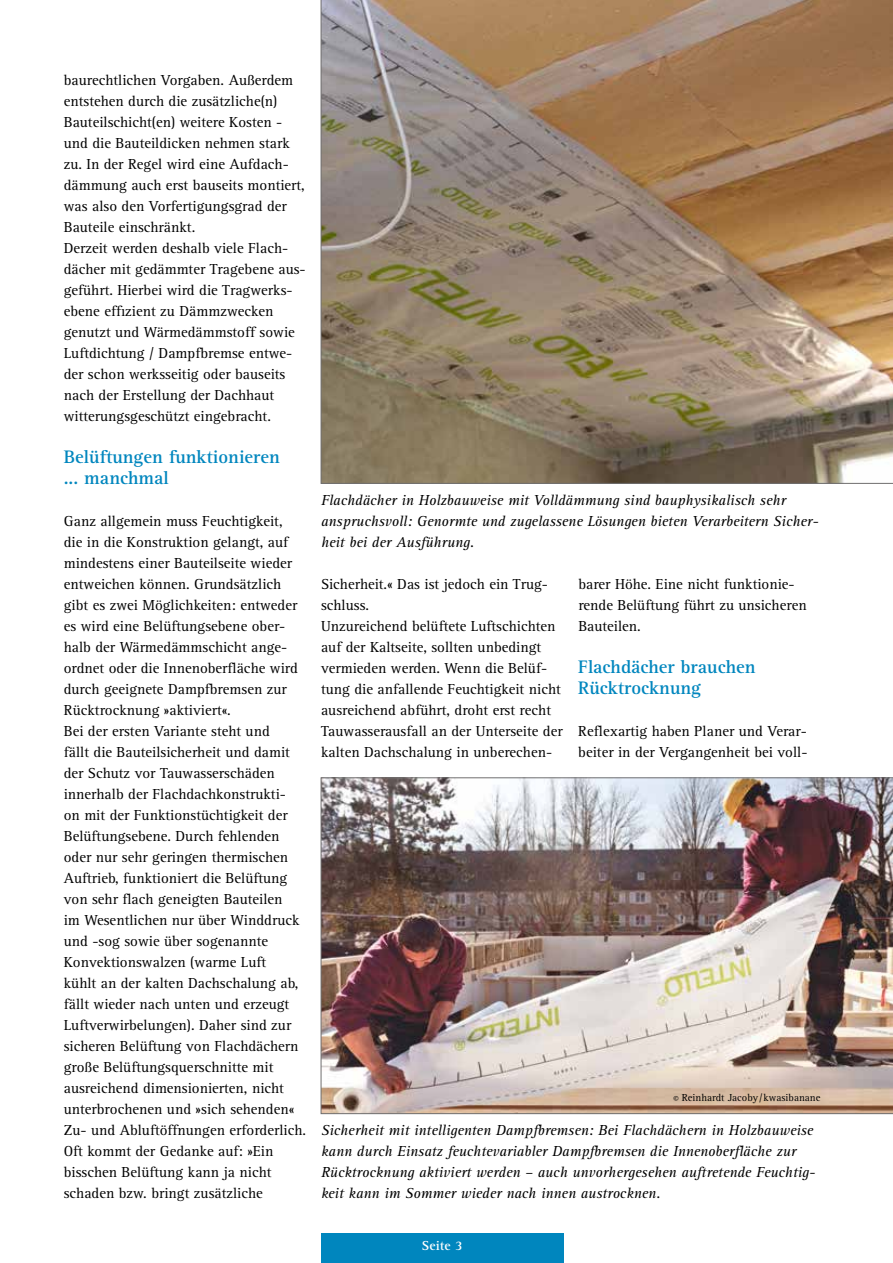
<style>
.page{position:relative;width:893px;height:1263px;background:#fff}
.page>*{position:absolute;margin:0;border:0;box-sizing:border-box;transform-origin:0 0}
.t1{font:700 18.75px/21px "Rotis Serif Pro";color:#0086be}
.t2{font:15px/21px "Rotis Serif Pro";color:#000}
.t3{font:italic 15px/21px "Rotis Serif Pro";color:#000}
.t4{font:700 13.5px "Rotis Serif Pro";letter-spacing:.01em;color:#fff}
.t5{font:10.5px "Rotis Serif Pro";color:#000}
</style>
<div class="page">
<div style="left:321px;top:1233px;width:242px;height:30px;background:#0086be"></div>
<img style="left:321px;top:0;width:572px;height:484px">
<img style="left:321px;top:778px;width:572px;height:336px">
<p class="t2" style="left:64px;top:69px;width:243px">baurechtlichen Vorgaben. Außerdem entstehen durch die zusätzliche(n)<br>Bauteilschicht(en) weitere Kosten - und die Bauteildicken nehmen stark zu. In der Regel wird eine Aufdach&shy;dämmung auch erst bauseits montiert, was also den Vorfertigungsgrad der Bauteile einschränkt.<br>Derzeit werden deshalb viele Flach&shy;dächer mit gedämmter Tragebene aus&shy;geführt. Hierbei wird die Tragwerks&shy;ebene effizient zu Dämmzwecken genutzt und Wärmedämmstoff sowie Luftdichtung / Dampfbremse entwe&shy;der schon werksseitig oder bauseits nach der Erstellung der Dachhaut witterungsgeschützt eingebracht.</p>
<p class="t1" style="left:64px;top:446px;width:218px">Belüftungen funktionieren ... manchmal</p>
<p class="t2" style="left:64px;top:510px;width:244px">Ganz allgemein muss Feuchtigkeit,<br>die in die Konstruktion gelangt, auf mindestens einer Bauteilseite wieder entweichen können. Grundsätzlich gibt es zwei Möglichkeiten: entweder es wird eine Belüftungsebene ober&shy;halb der Wärmedämmschicht ange&shy;ordnet oder die Innenoberfläche wird durch geeignete Dampfbremsen zur Rücktrocknung »aktiviert«.<br>Bei der ersten Variante steht und<br>fällt die Bauteilsicherheit und damit der Schutz vor Tauwasserschäden innerhalb der Flachdachkonstrukti-<br>on mit der Funktionstüchtigkeit der Belüftungsebene. Durch fehlenden oder nur sehr geringen thermischen Auftrieb, funktioniert die Belüftung von sehr flach geneigten Bauteilen<br>im Wesentlichen nur über Winddruck und -sog sowie über sogenannte Konvektionswalzen (warme Luft<br>kühlt an der kalten Dachschalung ab, fällt wieder nach unten und erzeugt Luftverwirbelungen). Daher sind zur sicheren Belüftung von Flachdächern große Belüftungsquerschnitte mit ausreichend dimensionierten, nicht unterbrochenen und »sich sehenden« Zu- und Abluftöffnungen erforderlich.<br>Oft kommt der Gedanke auf: »Ein bisschen Belüftung kann ja nicht schaden bzw. bringt zusätzliche</p>
<p class="t3" style="left:321px;top:489px;width:499px">Flachdächer in Holzbauweise mit Volldämmung sind bauphysikalisch sehr anspruchsvoll: Genormte und zugelassene Lösungen bieten Verarbeitern Sicher&shy;heit bei der Ausführung.</p>
<p class="t2" style="left:321px;top:573px;width:243px">Sicherheit.« Das ist jedoch ein Trug&shy;schluss.<br>Unzureichend belüftete Luftschichten auf der Kaltseite, sollten unbedingt vermieden werden. Wenn die Belüf&shy;tung die anfallende Feuchtigkeit nicht ausreichend abführt, droht erst recht Tauwasserausfall an der Unterseite der kalten Dachschalung in unberechen-</p>
<p class="t2" style="left:578px;top:573px;width:230px">barer Höhe. Eine nicht funktionie&shy;rende Belüftung führt zu unsicheren<br>Bauteilen.</p>
<p class="t1" style="left:578px;top:656px;width:179px">Flachdächer brauchen<br>Rücktrocknung</p>
<p class="t2" style="left:578px;top:720px;width:231px">Reflexartig haben Planer und Verar&shy;beiter in der Vergangenheit bei voll-</p>
<p class="t5" style="left:673px;top:1091px;width:149px">© Reinhardt Jacoby/kwasibanane</p>
<p class="t3" style="left:321px;top:1119px;width:496px">Sicherheit mit intelligenten Dampfbremsen: Bei Flachdächern in Holzbauweise kann durch Einsatz feuchtevariabler Dampfbremsen die Innenoberfläche zur Rücktrocknung aktiviert werden – auch unvorhergesehen auftretende Feuchtig&shy;keit kann im Sommer wieder nach innen austrocknen.</p>
<p class="t4" style="left:422px;top:1237px;width:43px">Seite 3</p>
</div>
